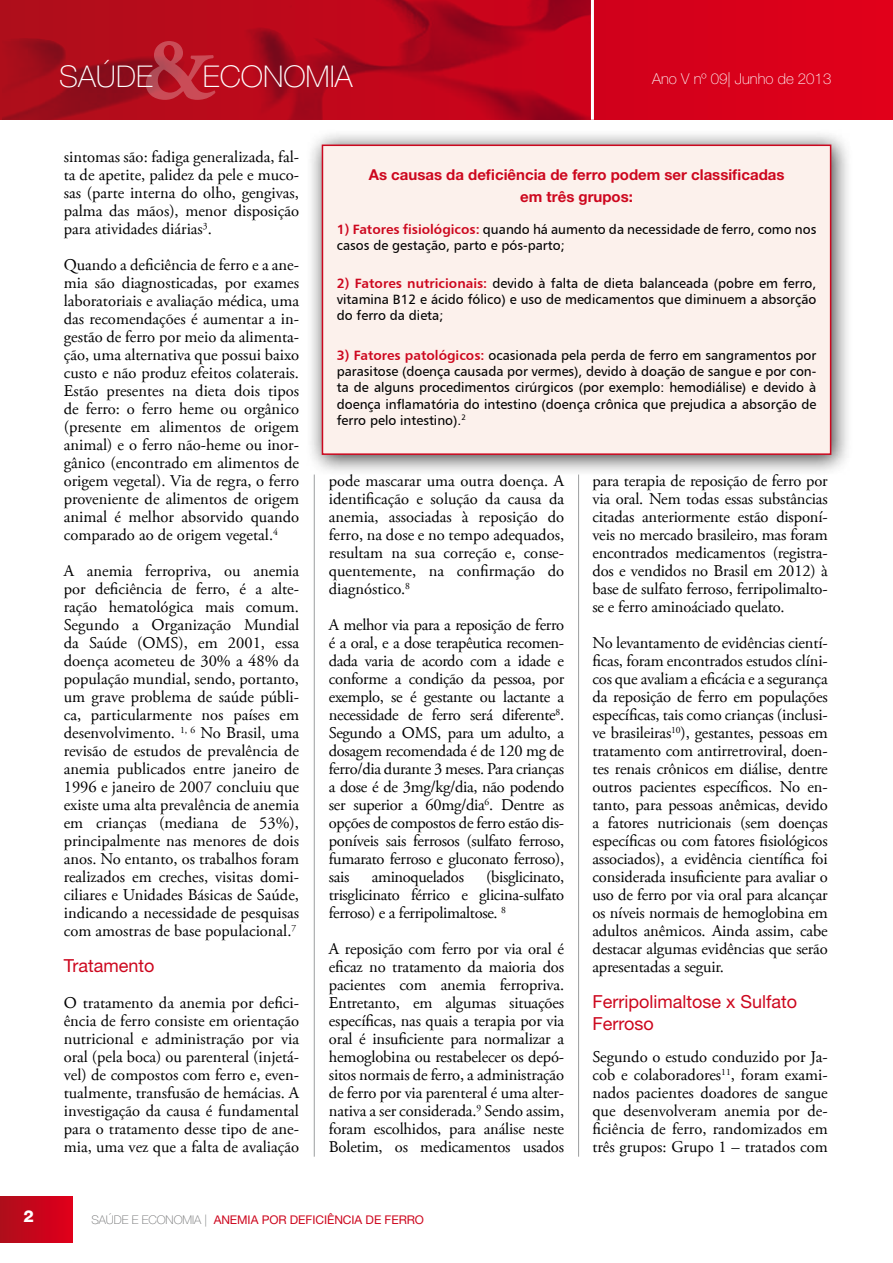
<style>
.page{position:relative;width:893px;height:1263px;background:#fff}
.page>*{position:absolute;margin:0;border:0;box-sizing:border-box;transform-origin:0 0}
.t1{font:700 90px "Adobe Garamond Pro";color:#fff}
.t2{font:100 30px "Helvetica Neue";color:#fff}
.t3{font:18px/21.6px "Helvetica Neue";color:#cd071e}
.t4{font:16.5px/18px "Adobe Garamond Pro";color:#000;text-align:justify}
.t5{font:16.5px "Adobe Garamond Pro";letter-spacing:-.02em;color:#000}
.t6{font:800 16.5px "Helvetica Neue";color:#fff}
.t7{font:700 15px/21.6px "Helvetica Neue";color:#cd071e;text-align:center}
.t8{font:100 15px "Helvetica Neue";color:#fff}
.t9{font:13.5px/16.2px "Humanist 777 BT Roman B";color:#000;text-align:justify}
.t10{font:12px "Helvetica Neue";letter-spacing:-.005em;color:#cd071e}
.s1{font-family:"Humanist 777 BT Bold B";color:#cd071e}
.s2{font-weight:100;color:#707172}
</style>
<div class="page">
<div style="left:305px;top:128px;width:547px;height:348px;background:#000;opacity:.75"></div>
<div style="left:322px;top:145px;width:509px;height:310px;background:#fcf1ec;border:2px solid #cc071e"></div>
<hr style="left:314px;top:474px;width:1px;height:683px;background:#9c9e9f">
<hr style="left:578px;top:474px;width:1px;height:683px;background:#9c9e9f">
<div style="left:0;top:1196px;width:73px;height:47px;background:linear-gradient(to right,#ae0e1b,#e1001a)"></div>
<div style="left:0;top:0;width:893px;height:120px;background:#d9001a"></div>
<img style="left:2px;top:0;width:589px;height:120px">
<hr style="left:591px;top:0;width:3px;height:120px;background:#fff">
<hr style="left:892px;top:0;width:1px;height:119px;background:#e2001a">
<h1 class="t1" style="left:141px;top:18px;width:76px">&amp;</h1>
<h2 class="t2" style="left:59px;top:59px;width:95px">SAÚDE</h2>
<h2 class="t2" style="left:203px;top:59px;width:151px">ECONOMIA</h2>
<p class="t8" style="left:652px;top:70px;width:181px">Ano V nº 09| Junho de 2013</p>
<p class="t4" style="left:64px;top:148px;width:237px">sintomas são: fadiga generalizada, fal&shy;ta de apetite, palidez da pele e muco&shy;sas (parte interna do olho, gengivas, palma das mãos), menor disposição para atividades diárias<sup>3</sup>.</p>
<p class="t4" style="left:64px;top:256px;width:237px">Quando a deficiência de ferro e a ane&shy;mia são diagnosticadas, por exames laboratoriais e avaliação médica, uma das recomendações é aumentar a in&shy;gestão de ferro por meio da alimenta&shy;ção, uma alternativa que possui baixo custo e não produz efeitos colaterais.<br>Estão presentes na dieta dois tipos de ferro: o ferro heme ou orgânico (presente em alimentos de origem animal) e o ferro não-heme ou inor&shy;gânico (encontrado em alimentos de origem vegetal). Via de regra, o ferro proveniente de alimentos de origem animal é melhor absorvido quando comparado ao de origem vegetal.<sup>4</sup></p>
<p class="t4" style="left:64px;top:562px;width:237px">A anemia ferropriva, ou anemia por deficiência de ferro, é a alte&shy;ração hematológica mais comum.<br>Segundo a Organização Mundial da Saúde (OMS), em 2001, essa doença acometeu de 30% a 48% da população mundial, sendo, portanto, um grave problema de saúde públi&shy;ca, particularmente nos países em desenvolvimento. <sup>1,</sup> <sup>6</sup> No Brasil, uma revisão de estudos de prevalência de anemia publicados entre janeiro de 1996 e janeiro de 2007 concluiu que existe uma alta prevalência de anemia em crianças (mediana de 53%), principalmente nas menores de dois anos. No entanto, os trabalhos foram realizados em creches, visitas domi&shy;ciliares e Unidades Básicas de Saúde, indicando a necessidade de pesquisas com amostras de base populacional.<sup>7</sup></p>
<p class="t3" style="left:64px;top:955px;width:92px">Tratamento</p>
<p class="t4" style="left:64px;top:994px;width:237px">O tratamento da anemia por defici&shy;ência de ferro consiste em orientação nutricional e administração por via oral (pela boca) ou parenteral (injetá&shy;vel) de compostos com ferro e, even&shy;tualmente, transfusão de hemácias. A investigação da causa é fundamental para o tratamento desse tipo de ane&shy;mia, uma vez que a falta de avaliação</p>
<p class="t7" style="left:369px;top:164px;width:417px">As causas da deficiência de ferro podem ser classificadas em três grupos:</p>
<p class="t9" style="left:337px;top:221px;width:481px"><span class="s1">1) Fatores fisiológicos:</span> quando há aumento da necessidade de ferro, como nos casos de gestação, parto e pós-parto;</p>
<p class="t9" style="left:337px;top:275px;width:481px"><span class="s1">2) Fatores nutricionais:</span> devido à falta de dieta balanceada (pobre em ferro, vitamina B12 e ácido fólico) e uso de medicamentos que diminuem a absorção do ferro da dieta;</p>
<p class="t9" style="left:337px;top:347px;width:481px"><span class="s1">3) Fatores patológicos:</span> ocasionada pela perda de ferro em sangramentos por parasitose (doença causada por vermes), devido à doação de sangue e por con&shy;ta de alguns procedimentos cirúrgicos (por exemplo: hemodiálise) e devido à doença inflamatória do intestino (doença crônica que prejudica a absorção de ferro pelo intestino).<sup>2</sup></p>
<p class="t4" style="left:329px;top:472px;width:237px">pode mascarar uma outra doença. A identificação e solução da causa da anemia, associadas à reposição do ferro, na dose e no tempo adequados, resultam na sua correção e, conse&shy;quentemente, na confirmação do diagnóstico.<sup>8</sup></p>
<p class="t4" style="left:329px;top:616px;width:237px">A melhor via para a reposição de ferro é a oral, e a dose terapêutica recomen&shy;dada varia de acordo com a idade e conforme a condição da pessoa, por exemplo, se é gestante ou lactante a necessidade de ferro será diferente<sup>8</sup>.<br>Segundo a OMS, para um adulto, a dosagem recomendada é de 120 mg de ferro/dia durante 3 meses. Para crianças a dose é de 3mg/kg/dia, não podendo ser superior a 60mg/dia<sup>6</sup>. Dentre as opções de compostos de ferro estão dis&shy;poníveis sais ferrosos (sulfato ferroso, fumarato ferroso e gluconato ferroso), sais</p>
<p class="t4" style="left:329px;top:868px;width:237px;text-indent:157px">(bisglicinato, trisglicinato férrico e glicina-sulfato ferroso) e a ferripolimaltose. <sup>8</sup></p>
<p class="t4" style="left:329px;top:940px;width:237px">A reposição com ferro por via oral é eficaz no tratamento da maioria dos pacientes com anemia ferropriva.<br>Entretanto, em algumas situações específicas, nas quais a terapia por via oral é insuficiente para normalizar a hemoglobina ou restabelecer os depó&shy;sitos normais de ferro, a administração de ferro por via parenteral é uma alter&shy;nativa a ser considerada.<sup>9</sup> Sendo assim, foram escolhidos, para análise neste Boletim, os medicamentos usados</p>
<p class="t5" style="left:372px;top:867px;width:94px">aminoquelados</p>
<p class="t4" style="left:592px;top:472px;width:237px">para terapia de reposição de ferro por via oral. Nem todas essas substâncias citadas anteriormente estão disponí&shy;veis no mercado brasileiro, mas foram encontrados medicamentos (registra&shy;dos e vendidos no Brasil em 2012) à base de sulfato ferroso, ferripolimalto&shy;se e ferro aminoáciado quelato.</p>
<p class="t4" style="left:592px;top:634px;width:237px">No levantamento de evidências cientí&shy;ficas, foram encontrados estudos clíni&shy;cos que avaliam a eficácia e a segurança da reposição de ferro em populações específicas, tais como crianças (inclusi&shy;ve brasileiras<sup>10</sup>), gestantes, pessoas em tratamento com antirretroviral, doen&shy;tes renais crônicos em diálise, dentre outros pacientes específicos. No en&shy;tanto, para pessoas anêmicas, devido a fatores nutricionais (sem doenças específicas ou com fatores fisiológicos associados), a evidência científica foi considerada insuficiente para avaliar o uso de ferro por via oral para alcançar os níveis normais de hemoglobina em adultos anêmicos. Ainda assim, cabe destacar algumas evidências que serão apresentadas a seguir.</p>
<p class="t3" style="left:592px;top:991px;width:206px">Ferripolimaltose x Sulfato<br>Ferroso</p>
<p class="t4" style="left:592px;top:1048px;width:237px">Segundo o estudo conduzido por Ja&shy;cob e colaboradores<sup>11</sup>, foram exami&shy;nados pacientes doadores de sangue que desenvolveram anemia por de&shy;ficiência de ferro, randomizados em três grupos: Grupo 1 – tratados com</p>
<p class="t6" style="left:23px;top:1206px;width:12px">2</p>
<p class="t10" style="left:91px;top:1213px;width:334px"><span class="s2">SAÚDE E ECONOMIA |</span> ANEMIA POR DEFICIÊNCIA DE FERRO</p>
</div>
